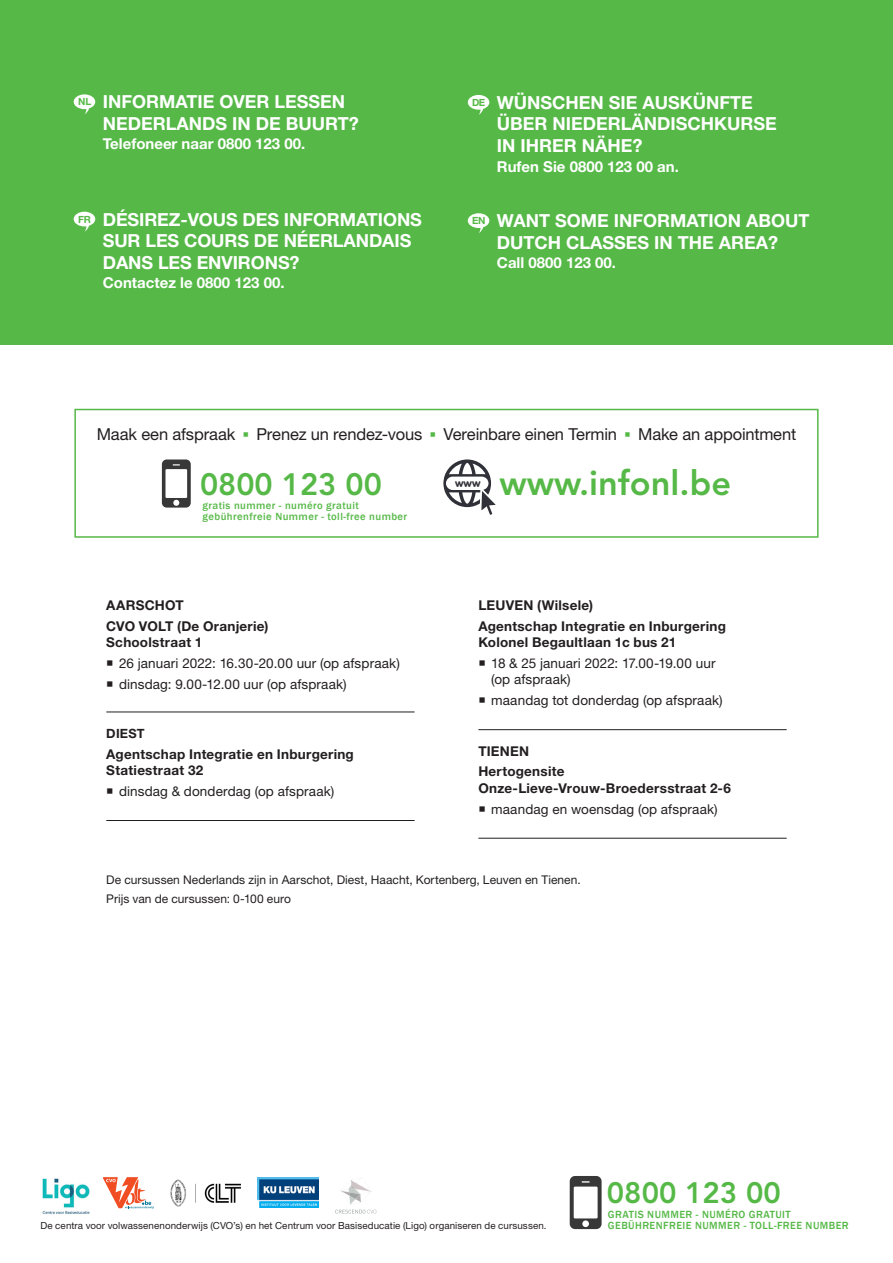
<style>
.page{position:relative;width:893px;height:1263px;background:#fff}
.page>*{position:absolute;margin:0;border:0;box-sizing:border-box;transform-origin:0 0}
.t1{font:800 34.35px "Avenir LT Std";color:#56b947}
.t2{font:800 30.75px "Avenir LT Std";color:#56b947}
.t3{font:800 29.4px "Avenir LT Std";color:#56b947}
.t4{font:700 18px/21.6px "Helvetica Neue LT Std";color:#fff}
.t5{font:16.5px "Helvetica Neue LT Std";letter-spacing:-.01em;color:#231f20}
.t6{font:700 15px "Helvetica Neue LT Std";color:#fff}
.t7{font:700 13.5px/16.5px "Helvetica Neue LT Std";letter-spacing:.02em;color:#231f20}
.t8{font:13.5px/16.5px "Helvetica Neue LT Std";letter-spacing:.01em;color:#231f20}
.t9{font:700 12.75px "Helvetica Neue LT Std";letter-spacing:.02em;color:#231f20}
.t10{font:12px "Helvetica Neue LT Std";letter-spacing:.005em;color:#231f20}
.t11{font:10.95px "VAG Rounded Bold";color:#303038}
.t12{font:500 10.65px "Franklin Gothic";letter-spacing:.04em;color:#56b947}
.t13{font:700 9.9px "Helvetica Neue LT Std";letter-spacing:-.025em;color:#56b947}
.t14{font:9.75px "Helvetica Neue LT Std";letter-spacing:.01em;color:#231f20}
.s1{color:#56b947}
</style>
<div class="page">
<hr style="left:106px;top:712px;width:309px;height:1px;background:#231f20">
<hr style="left:106px;top:820px;width:309px;height:1px;background:#231f20">
<hr style="left:478px;top:729px;width:309px;height:1px;background:#231f20">
<hr style="left:478px;top:838px;width:309px;height:1px;background:#231f20">
<svg style="left:103px;top:1177px;width:51px;height:32px"></svg>
<img style="left:257px;top:1178px;width:61px;height:29px">
<img style="left:171px;top:1179px;width:70px;height:27px">
<div style="left:0;top:0;width:893px;height:344px;background:#56b947"></div>
<div style="left:74px;top:94px;width:21px;height:15px;background:#fff;border-radius:50%"></div>
<svg style="left:85px;top:108px;width:5px;height:6px"></svg>
<div style="left:74px;top:212px;width:21px;height:14px;background:#fff;border-radius:50%"></div>
<svg style="left:85px;top:225px;width:5px;height:7px"></svg>
<div style="left:468px;top:95px;width:21px;height:15px;background:#fff;border-radius:50%"></div>
<svg style="left:479px;top:108px;width:5px;height:7px"></svg>
<div style="left:468px;top:213px;width:21px;height:15px;background:#fff;border-radius:50%"></div>
<svg style="left:479px;top:227px;width:5px;height:6px"></svg>
<svg style="left:335px;top:1177px;width:41px;height:36px"></svg>
<div style="left:74px;top:409px;width:745px;height:129px;background:#fff;border:2px solid #56b947"></div>
<svg style="left:443px;top:459px;width:53px;height:56px"></svg>
<svg style="left:162px;top:459px;width:29px;height:49px"></svg>
<img style="left:42px;top:1178px;width:48px;height:36px">
<svg style="left:570px;top:1176px;width:32px;height:53px"></svg>
<p class="t13" style="left:78px;top:96px;width:15px">NL</p>
<p class="t4" style="left:103px;top:91px;width:258px">INFORMATIE OVER LESSEN<br>NEDERLANDS IN DE BUURT?</p>
<p class="t6" style="left:103px;top:135px;width:204px">Telefoneer naar 0800 123 00.</p>
<p class="t13" style="left:78px;top:213px;width:15px">FR</p>
<p class="t4" style="left:103px;top:208px;width:321px">DÉSIREZ-VOUS DES INFORMATIONS<br>SUR LES COURS DE NÉERLANDAIS<br>DANS LES ENVIRONS?</p>
<p class="t6" style="left:103px;top:274px;width:183px">Contactez le 0800 123 00.</p>
<p class="t13" style="left:472px;top:96px;width:15px">DE</p>
<p class="t4" style="left:497px;top:91px;width:282px">WÜNSCHEN SIE AUSKÜNFTE<br>ÜBER NIEDERLÄNDISCHKURSE<br>IN IHRER NÄHE?</p>
<p class="t6" style="left:497px;top:157px;width:184px">Rufen Sie 0800 123 00 an.</p>
<p class="t13" style="left:472px;top:214px;width:15px">EN</p>
<p class="t4" style="left:497px;top:210px;width:314px">WANT SOME INFORMATION ABOUT<br>DUTCH CLASSES IN THE AREA?</p>
<p class="t6" style="left:497px;top:254px;width:121px">Call 0800 123 00.</p>
<p class="t5" style="left:97px;top:425px;width:701px">Maak een afspraak <span class="s1">▪</span> Prenez un rendez-vous <span class="s1">▪</span> Vereinbare einen Termin <span class="s1">▪</span> Make an appointment</p>
<p class="t2" style="left:200px;top:466px;width:183px">0800 123 00</p>
<p class="t12" style="left:203px;top:499px;width:158px">gratis nummer - numéro gratuit</p>
<p class="t12" style="left:203px;top:510px;width:206px">gebührenfreie Nummer - toll-free number</p>
<p class="t1" style="left:500px;top:462px;width:233px">www.infonl.be</p>
<p class="t11" style="left:455px;top:476px;width:27px">www</p>
<p class="t7" style="left:106px;top:596px;width:79px">AARSCHOT</p>
<p class="t7" style="left:106px;top:617px;width:164px">CVO VOLT (De Oranjerie)<br>Schoolstraat 1</p>
<p class="t8" style="left:119px;top:654px;width:282px">26 januari 2022: 16.30-20.00 uur (op afspraak)</p>
<p class="t8" style="left:119px;top:675px;width:229px">dinsdag: 9.00-12.00 uur (op afspraak)</p>
<p class="t9" style="left:106px;top:725px;width:40px">DIEST</p>
<p class="t7" style="left:106px;top:745px;width:249px">Agentschap Integratie en Inburgering<br>Statiestraat 32</p>
<p class="t8" style="left:119px;top:783px;width:217px">dinsdag &amp; donderdag (op afspraak)</p>
<p class="t7" style="left:478px;top:596px;width:116px">LEUVEN (Wilsele)</p>
<p class="t7" style="left:478px;top:617px;width:249px">Agentschap Integratie en Inburgering<br>Kolonel Begaultlaan 1c bus 21</p>
<p class="t8" style="left:491px;top:654px;width:226px">18 &amp; 25 januari 2022: 17.00-19.00 uur (op afspraak)</p>
<p class="t8" style="left:491px;top:692px;width:233px">maandag tot donderdag (op afspraak)</p>
<p class="t7" style="left:478px;top:742px;width:52px">TIENEN</p>
<p class="t7" style="left:478px;top:763px;width:254px">Hertogensite<br>Onze-Lieve-Vrouw-Broedersstraat 2-6</p>
<p class="t8" style="left:491px;top:800px;width:228px">maandag en woensdag (op afspraak)</p>
<p class="t10" style="left:106px;top:872px;width:476px">De cursussen Nederlands zijn in Aarschot, Diest, Haacht, Kortenberg, Leuven en Tienen.</p>
<p class="t10" style="left:106px;top:891px;width:186px">Prijs van de cursussen: 0-100 euro</p>
<p class="t14" style="left:40px;top:1220px;width:507px">De centra voor volwassenenonderwijs (CVO’s) en het Centrum voor Basiseducatie (Ligo) organiseren de cursussen.</p>
<p class="t3" style="left:607px;top:1176px;width:175px">0800 123 00</p>
<p class="t12" style="left:608px;top:1207px;width:184px">GRATIS NUMMER - NUMÉRO GRATUIT</p>
<p class="t12" style="left:608px;top:1219px;width:242px">GEBÜHRENFREIE NUMMER - TOLL-FREE NUMBER</p>
</div>
